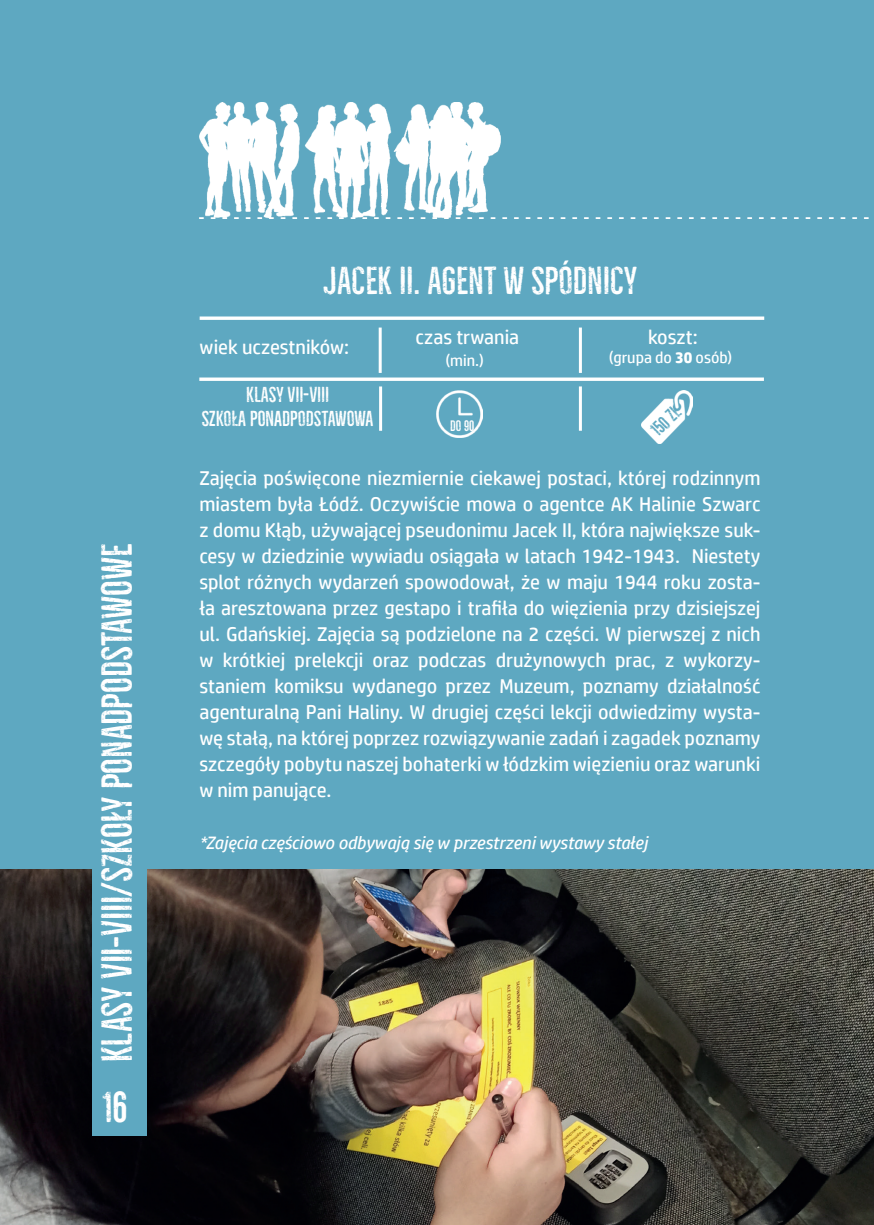
<style>
.page{position:relative;width:874px;height:1225px;background:#fff}
.page>*{position:absolute;margin:0;border:0;box-sizing:border-box;transform-origin:0 0}
.t1{font:40px "Bellfort Rough Demo";color:#fff}
.t2{font:36px "Bellfort Rough Demo";color:#fff}
.t3{font:20px/26px "HP Simplified";color:#fff;text-align:justify}
.t4{font:20px/24px "Bellfort Rough Demo";color:#fff;text-align:center}
.t5{font:italic 18px "HP Simplified";color:#fff}
.t6{font:18px "Bellfort Rough Demo";color:#5ea8c1}
.t7{font:16px "HP Simplified";color:#fff}
.t8{font:14px "Bellfort Rough Demo";color:#fff}
.s1{font-weight:700}
</style>
<div class="page">
<div style="left:0;top:0;width:873px;height:1225px;background:#5ea8c1"></div>
<img style="left:200px;top:102px;width:669px;height:117px">
<img style="left:0;top:869px;width:873px;height:356px">
<div style="left:92px;top:610px;width:54px;height:526px;background:#5ea8c1"></div>
<hr style="left:578px;top:327px;width:3px;height:46px;background:#fff">
<hr style="left:578px;top:386px;width:3px;height:45px;background:#fff">
<img style="left:436px;top:390px;width:46px;height:47px">
<svg style="left:199px;top:316px;width:564px;height:4px;background:#e6f1f5"></svg>
<svg style="left:199px;top:377px;width:564px;height:4px;background:#e6f1f5"></svg>
<hr style="left:378px;top:327px;width:3px;height:46px;background:#fff">
<hr style="left:379px;top:386px;width:3px;height:45px;background:#fff">
<img style="left:641px;top:390px;width:50px;height:53px">
<h1 class="t1" style="left:93px;top:1062px;width:519px;rotate:-90deg">KLASY VII-VIII/SZKOŁY PONADPODSTAWOWE</h1>
<h1 class="t1" style="left:102px;top:1082px;width:27px">16</h1>
<h2 class="t2" style="left:323px;top:259px;width:315px">JACEK II. AGENT W SPÓDNICY</h2>
<p class="t3" style="left:199px;top:334px;width:151px">wiek uczestników:</p>
<p class="t4" style="left:202px;top:383px;width:173px">KLASY VII-VIII<br>SZKOŁA PONADPODSTAWOWA</p>
<p class="t3" style="left:415px;top:324px;width:105px">czas trwania</p>
<p class="t7" style="left:445px;top:351px;width:40px">(min.)</p>
<p class="t8" style="left:450px;top:417px;width:26px">DO 90</p>
<p class="t3" style="left:647px;top:324px;width:51px">koszt:</p>
<p class="t7" style="left:608px;top:348px;width:125px">(grupa do <span class="s1">30</span> osób)</p>
<p class="t6" style="left:645px;top:425px;width:35px;rotate:-44deg">150 ZŁ</p>
<p class="t3" style="left:199px;top:464px;width:562px">Zajęcia poświęcone niezmiernie ciekawej postaci, której rodzinnym miastem była Łódź. Oczywiście mowa o agentce AK Halinie Szwarc z domu Kłąb, używającej pseudonimu Jacek II, która największe suk&shy;cesy w dziedzinie wywiadu osiągała w latach 1942-1943. Niestety splot różnych wydarzeń spowodował, że w maju 1944 roku zosta&shy;ła aresztowana przez gestapo i trafiła do więzienia przy dzisiejszej ul. Gdańskiej. Zajęcia są podzielone na 2 części. W pierwszej z nich w krótkiej prelekcji oraz podczas drużynowych prac, z wykorzy&shy;staniem komiksu wydanego przez Muzeum, poznamy działalność agenturalną Pani Haliny. W drugiej części lekcji odwiedzimy wysta&shy;wę stałą, na której poprzez rozwiązywanie zadań i zagadek poznamy szczegóły pobytu naszej bohaterki w łódzkim więzieniu oraz warunki w nim panujące.</p>
<p class="t5" style="left:199px;top:832px;width:449px">*Zajęcia częściowo odbywają się w przestrzeni wystawy stałej</p>
</div>
